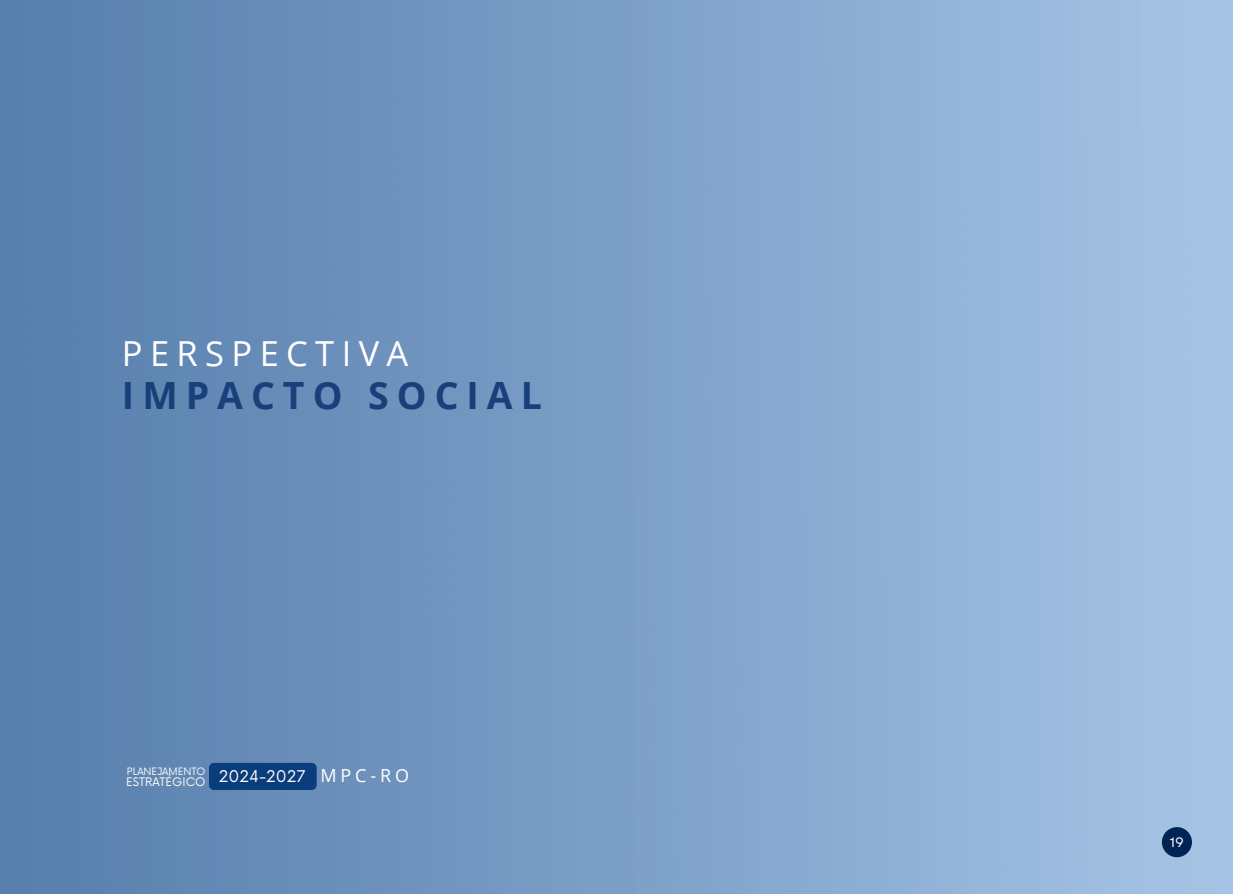
<style>
.page{position:relative;width:1233px;height:894px;background:#fff}
.page>*{position:absolute;margin:0;border:0;box-sizing:border-box;transform-origin:0 0}
.t1{font:700 37.5px "Open Sans";letter-spacing:.215em;color:#1a407b}
.t2{font:34.5px "Open Sans";letter-spacing:.215em;color:#fff}
.t3{font:13.65px "Garet";color:#fff}
.t4{font:11.55px "Now";color:#fff}
.t5{font:9.9px "Now";color:#fff}
</style>
<div class="page">
<div style="left:0;top:0;width:1233px;height:893px;background:linear-gradient(to right,#557cab,#a6c4e5)"></div>
<div style="left:209px;top:762px;width:108px;height:27px;background:#093d7c;border-radius:5px"></div>
<div style="left:1162px;top:826px;width:30px;height:31px;background:#002454;border-radius:50%"></div>
<h2 class="t2" style="left:122px;top:329px;width:288px">PERSPECTIVA</h2>
<h1 class="t1" style="left:122px;top:368px;width:422px">IMPACTO SOCIAL</h1>
<p class="t5" style="left:127px;top:763px;width:80px">PLANEJAMENTO</p>
<p class="t4" style="left:126px;top:772px;width:284px">ESTRATÉGICO <sup>2024-2027</sup> <sup>M</sup> <sup>P</sup> <sup>C</sup> <sup>-</sup> <sup>R</sup> <sup>O</sup></p>
<p class="t3" style="left:1170px;top:833px;width:15px">19</p>
</div>
